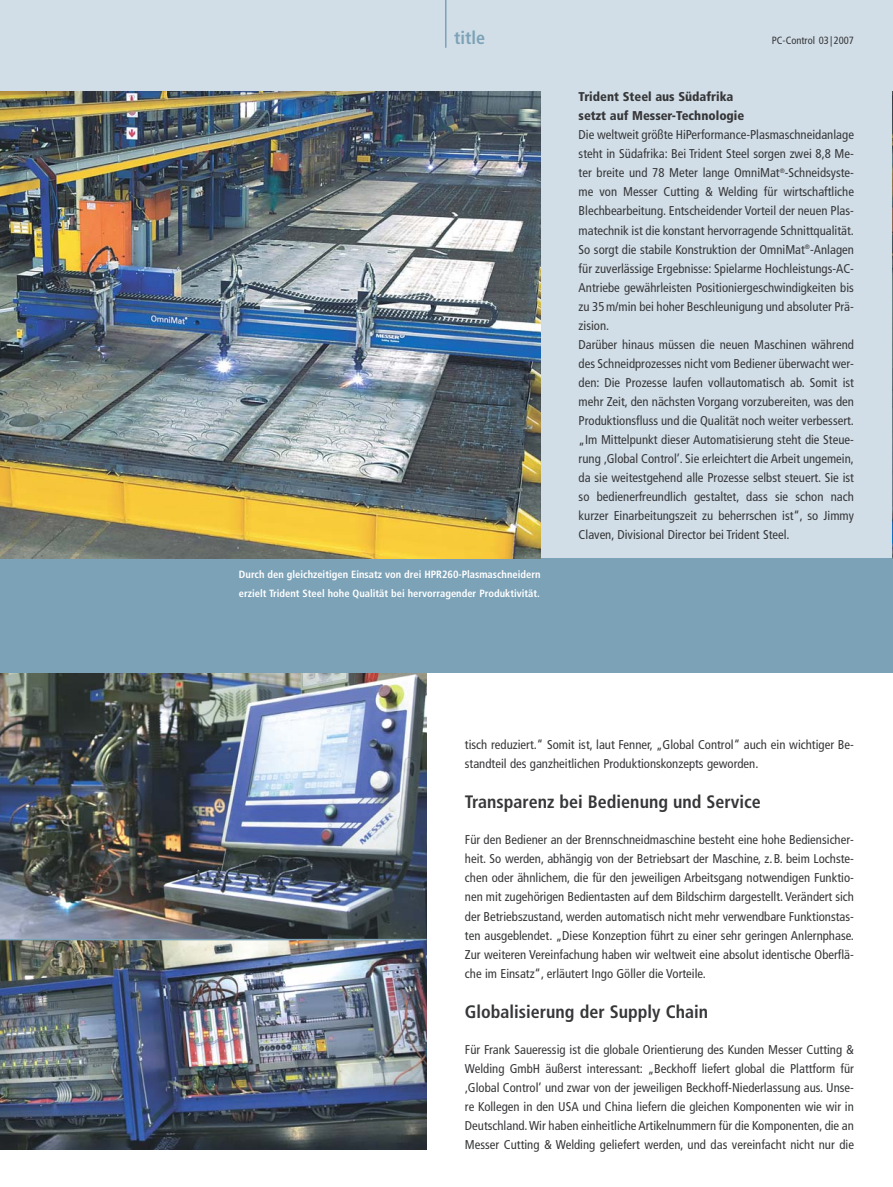
<style>
.page{position:relative;width:893px;height:1187px;background:#fff}
.page>*{position:absolute;margin:0;border:0;box-sizing:border-box;transform-origin:0 0}
.t1{font:700 condensed 18px "Frutiger";color:#363739}
.t2{font:700 condensed 18px "Frutiger";color:#7ca2b7}
.t3{font:condensed 12.75px/19px "Frutiger";color:#363739}
.t4{font:900 condensed 12.75px/19px "Frutiger";color:#363739}
.t5{font:700 condensed 10.5px/19px "Frutiger";color:#fff}
.t6{font:condensed 10.5px "Frutiger";color:#363739}
</style>
<div class="page">
<img style="left:0;top:0;width:893px;height:1150px">
<h1 class="t2" style="left:454px;top:30px;width:33px">title</h1>
<p class="t6" style="left:772px;top:36px;width:84px">PC-Control 03 | 2007</p>
<p class="t5" style="left:239px;top:565px;width:303px">Durch den gleichzeitigen Einsatz von drei HPR260-Plasmaschneidern erzielt Trident Steel hohe Qualität bei hervorragender Produktivität.</p>
<p class="t4" style="left:579px;top:88px;width:167px">Trident Steel aus Südafrika setzt auf Messer-Technologie</p>
<p class="t3" style="left:579px;top:126px;width:277px">Die weltweit größte HiPerformance-Plasmaschneidanlage steht in Südafrika: Bei Trident Steel sorgen zwei 8,8 Me&shy;ter breite und 78 Meter lange OmniMat<sup>®</sup>-Schneidsyste&shy;me von Messer Cutting &amp; Welding für wirtschaftliche Blechbearbeitung. Entscheidender Vorteil der neuen Plas&shy;matechnik ist die konstant hervorragende Schnittqualität.<br>So sorgt die stabile Konstruktion der OmniMat<sup>®</sup>-Anlagen für zuverlässige Ergebnisse: Spielarme Hochleistungs-AC-Antriebe gewährleisten Positioniergeschwindigkeiten bis zu 35 m/min bei hoher Beschleunigung und absoluter Prä&shy;zision.<br>Darüber hinaus müssen die neuen Maschinen während des Schneidprozesses nicht vom Bediener überwacht wer&shy;den: Die Prozesse laufen vollautomatisch ab. Somit ist mehr Zeit, den nächsten Vorgang vorzubereiten, was den Produktionsfluss und die Qualität noch weiter verbessert. „Im Mittelpunkt dieser Automatisierung steht die Steue&shy;rung ‚Global Control’. Sie erleichtert die Arbeit ungemein, da sie weitestgehend alle Prozesse selbst steuert. Sie ist so bedienerfreundlich gestaltet, dass sie schon nach kurzer Einarbeitungszeit zu beherrschen ist“, so Jimmy Claven, Divisional Director bei Trident Steel.</p>
<p class="t3" style="left:465px;top:736px;width:391px">tisch reduziert.“ Somit ist, laut Fenner, „Global Control“ auch ein wichtiger Be&shy;standteil des ganzheitlichen Produktionskonzepts geworden.</p>
<h1 class="t1" style="left:465px;top:794px;width:298px">Transparenz bei Bedienung und Service</h1>
<p class="t3" style="left:465px;top:831px;width:391px;text-align:justify">Für den Bediener an der Brennschneidmaschine besteht eine hohe Bediensicher&shy;heit. So werden, abhängig von der Betriebsart der Maschine, z. B. beim Lochste&shy;chen oder ähnlichem, die für den jeweiligen Arbeitsgang notwendigen Funktio&shy;nen mit zugehörigen Bedientasten auf dem Bildschirm dargestellt. Verändert sich der Betriebszustand, werden automatisch nicht mehr verwendbare Funktionstas&shy;ten ausgeblendet. „Diese Konzeption führt zu einer sehr geringen Anlernphase.<br>Zur weiteren Vereinfachung haben wir weltweit eine absolut identische Oberflä&shy;che im Einsatz“, erläutert Ingo Göller die Vorteile.</p>
<h1 class="t1" style="left:465px;top:1004px;width:245px">Globalisierung der Supply Chain</h1>
<p class="t3" style="left:465px;top:1041px;width:391px;text-align:justify">Für Frank Saueressig ist die globale Orientierung des Kunden Messer Cutting &amp; Welding GmbH äußerst interessant: „Beckhoff liefert global die Plattform für ‚Global Control’ und zwar von der jeweiligen Beckhoff-Niederlassung aus. Unse&shy;re Kollegen in den USA und China liefern die gleichen Komponenten wie wir in Deutschland.Wir haben einheitliche Artikelnummern für die Komponenten, die an Messer Cutting &amp; Welding geliefert werden, und das vereinfacht nicht nur die</p>
</div>
